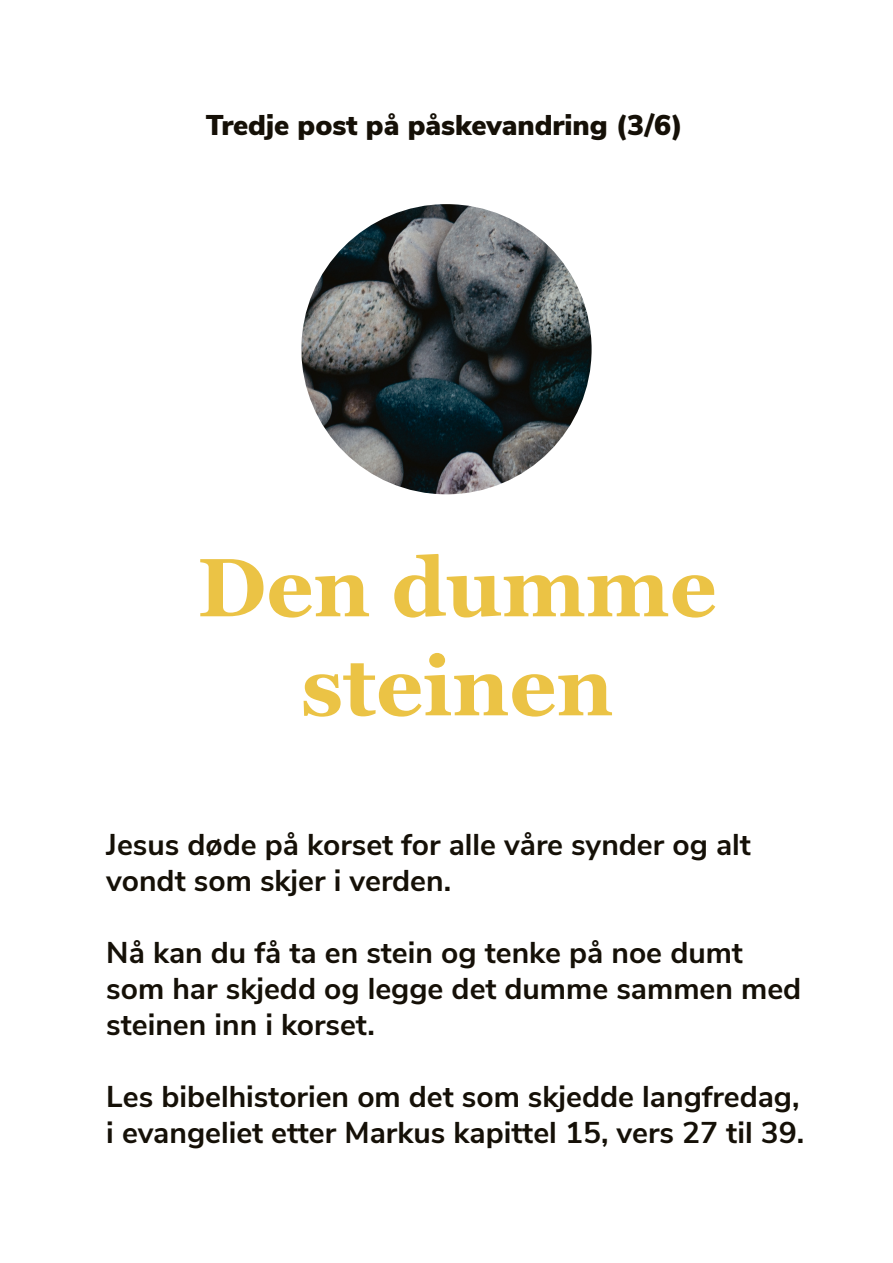
<style>
.page{position:relative;width:893px;height:1263px;background:#fff}
.page>*{position:absolute;margin:0;border:0;box-sizing:border-box;transform-origin:0 0}
.Tittel_stasjon{font:700 82.5px/99px "Georgia";color:#ebc345;text-align:center}
.t1{font:700 30px/36px "Nunito Sans";color:#151007}
.t2{font:900 28.5px "Nunito Sans";color:#151007}
</style>
<div class="page">
<img style="left:301px;top:204px;width:291px;height:290px;border-radius:145px">
<p class="t2" style="left:206px;top:104px;width:479px">Tredje post på påskevandring (3/6)</p>
<p class="Tittel_stasjon" style="left:198px;top:538px;width:521px">Den dumme steinen</p>
<p class="t1" style="left:106px;top:825px;width:646px">Jesus døde på korset for alle våre synder og alt vondt som skjer i verden.</p>
<p class="t1" style="left:106px;top:933px;width:696px">Nå kan du få ta en stein og tenke på noe dumt som har skjedd og legge det dumme sammen med steinen inn i korset.</p>
<p class="t1" style="left:106px;top:1077px;width:699px">Les bibelhistorien om det som skjedde langfredag, i evangeliet etter Markus kapittel 15, vers 27 til 39.</p>
</div>
